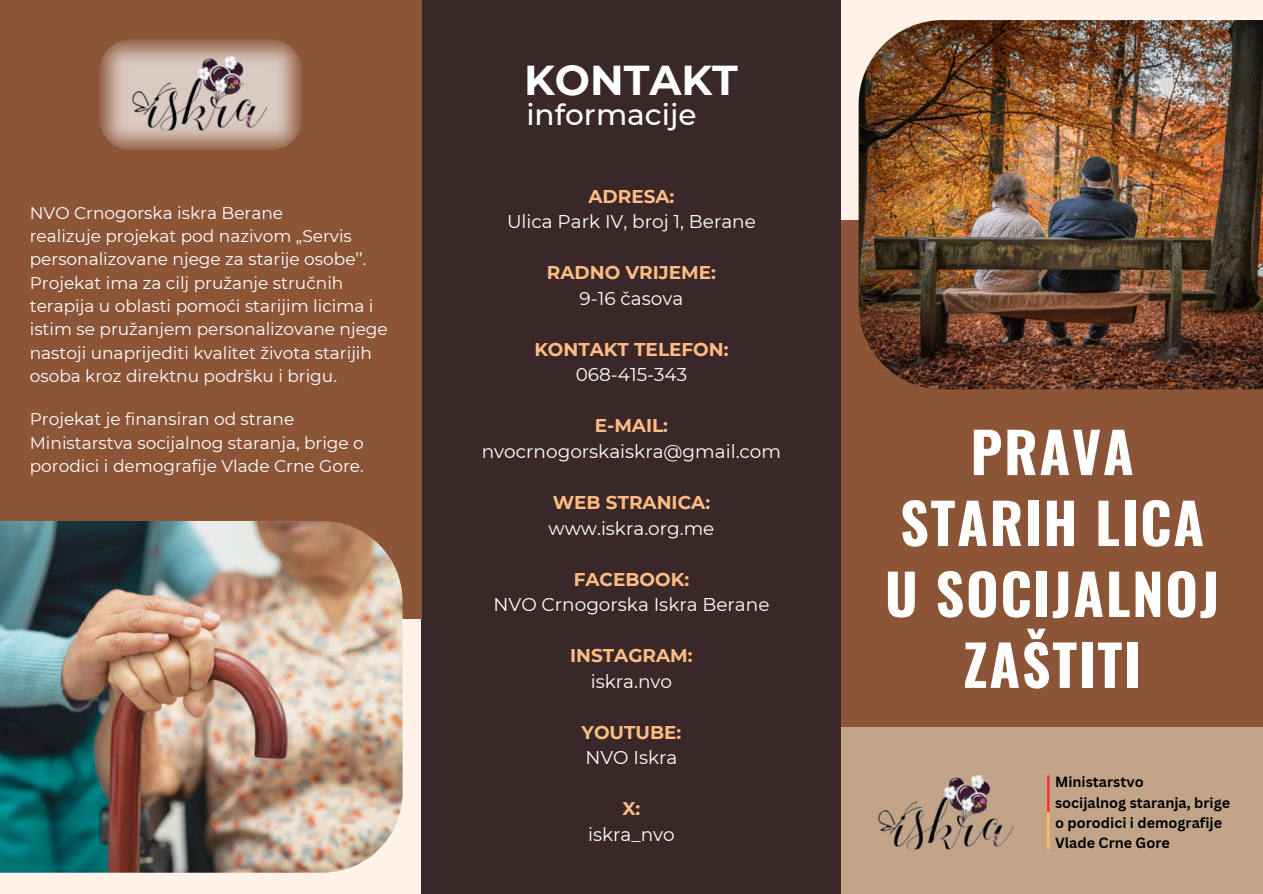
<style>
.page{position:relative;width:1263px;height:894px;background:#fff}
.page>*{position:absolute;margin:0;border:0;box-sizing:border-box;transform-origin:0 0}
.t1{font:700 55.95px/70.8px "Oswald";letter-spacing:.03em;color:#fff;text-align:center}
.t2{font:700 41.7px "Montserrat";color:#fff}
.t3{font:500 29.55px "Montserrat";color:#fff}
.t4{font:18.45px "Montserrat";color:#fff}
.t5{font:700 18.45px "Montserrat";color:#ffbd85}
.t6{font:16.95px/23.2px "Montserrat";color:#fff}
.t7{font:700 14.4px/20.1px "Canva Sans";color:#000}
</style>
<div class="page">
<div style="left:0;top:0;width:1263px;height:893px;background:#fff3e9"></div>
<div style="left:422px;top:0;width:419px;height:893px;background:#392827"></div>
<div style="left:841px;top:221px;width:422px;height:671px;background:#8c5538"></div>
<img style="left:859px;top:20px;width:404px;height:369px">
<div style="left:841px;top:726px;width:422px;height:167px;background:#c2a589"></div>
<img style="left:878px;top:775px;width:137px;height:75px">
<hr style="left:1047px;top:775px;width:3px;height:37px;background:#ff3131">
<hr style="left:1047px;top:812px;width:3px;height:37px;background:#ffbd59">
<div style="left:0;top:0;width:422px;height:618px;background:#8c5538"></div>
<img style="left:0;top:521px;width:403px;height:351px">
<img style="left:99px;top:39px;width:203px;height:111px;border-radius:31px">
<img style="left:128px;top:55px;width:146px;height:77px">
<p class="t6" style="left:30px;top:200px;width:359px">NVO Crnogorska iskra Berane<br>realizuje projekat pod nazivom „Servis personalizovane njege za starije osobe’’.<br>Projekat ima za cilj pružanje stručnih terapija u oblasti pomoći starijim licima i istim se pružanjem personalizovane njege nastoji unaprijediti kvalitet života starijih osoba kroz direktnu podršku i brigu.</p>
<p class="t6" style="left:30px;top:407px;width:336px">Projekat je finansiran od strane<br>Ministarstva socijalnog staranja, brige o porodici i demografije Vlade Crne Gore.</p>
<h2 class="t2" style="left:524px;top:50px;width:215px">KONTAKT</h2>
<h3 class="t3" style="left:526px;top:94px;width:172px">informacije</h3>
<p class="t5" style="left:588px;top:183px;width:88px">ADRESA:</p>
<p class="t4" style="left:507px;top:209px;width:250px">Ulica Park IV, broj 1, Berane</p>
<p class="t5" style="left:547px;top:259px;width:171px">RADNO VRIJEME:</p>
<p class="t4" style="left:580px;top:285px;width:105px">9-16 časova</p>
<p class="t5" style="left:534px;top:336px;width:196px">KONTAKT TELEFON:</p>
<p class="t4" style="left:576px;top:362px;width:113px">068-415-343</p>
<p class="t5" style="left:595px;top:412px;width:75px">E-MAIL:</p>
<p class="t4" style="left:482px;top:438px;width:301px">nvocrnogorskaiskra@gmail.com</p>
<p class="t5" style="left:553px;top:489px;width:159px">WEB STRANICA:</p>
<p class="t4" style="left:548px;top:515px;width:167px">www.iskra.org.me</p>
<p class="t5" style="left:574px;top:565px;width:117px">FACEBOOK:</p>
<p class="t4" style="left:493px;top:591px;width:277px">NVO Crnogorska Iskra Berane</p>
<p class="t5" style="left:570px;top:642px;width:124px">INSTAGRAM:</p>
<p class="t4" style="left:591px;top:668px;width:83px">iskra.nvo</p>
<p class="t5" style="left:582px;top:718px;width:101px">YOUTUBE:</p>
<p class="t4" style="left:585px;top:744px;width:94px">NVO Iskra</p>
<p class="t5" style="left:622px;top:795px;width:19px">X:</p>
<p class="t4" style="left:588px;top:821px;width:88px">iskra_nvo</p>
<h1 class="t1" style="left:885px;top:420px;width:336px">PRAVA<br>STARIH LICA<br>U SOCIJALNOJ<br>ZAŠTITI</h1>
<p class="t7" style="left:1055px;top:772px;width:177px">Ministarstvo<br>socijalnog staranja, brige o porodici i demografije<br>Vlade Crne Gore</p>
</div>
